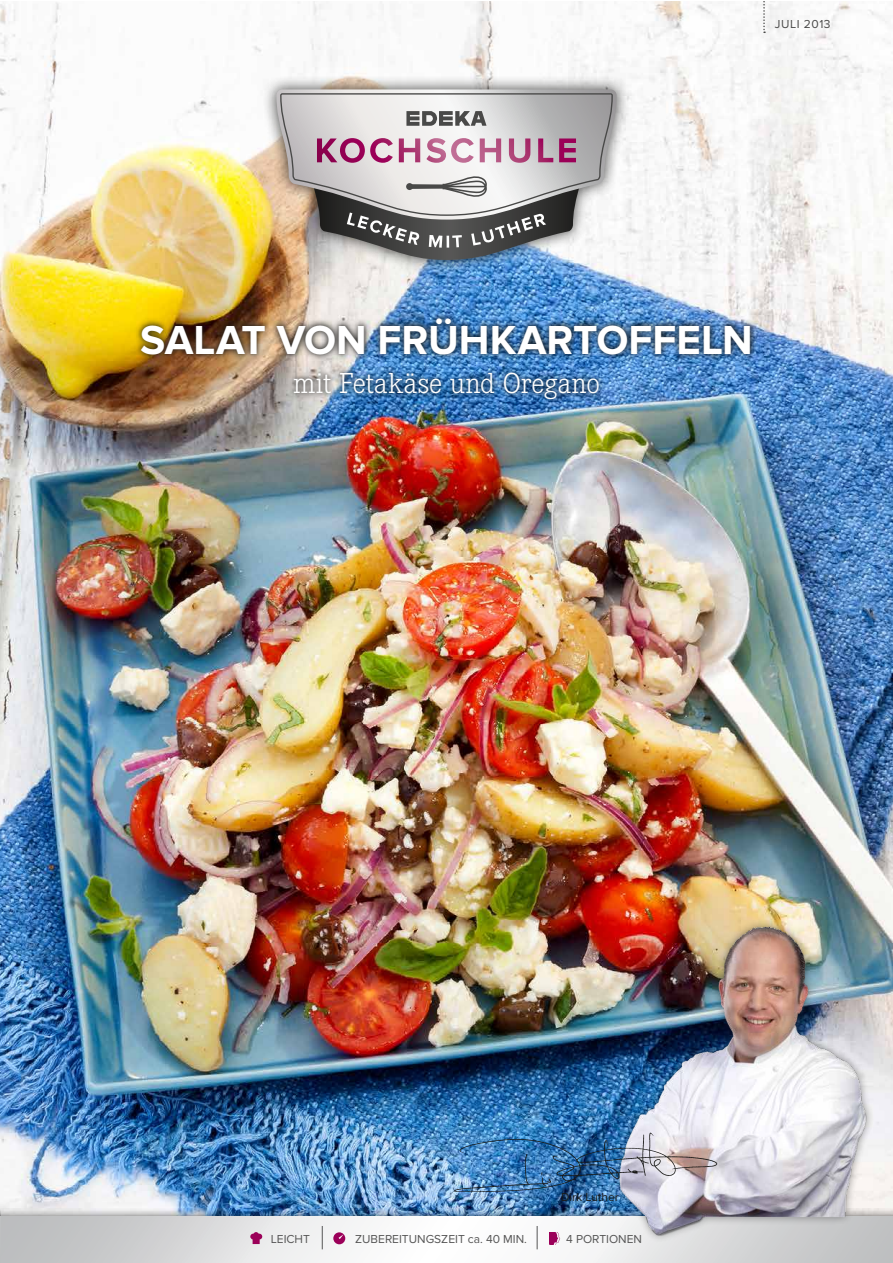
<style>
.page{position:relative;width:893px;height:1263px;background:#fff}
.page>*{position:absolute;margin:0;border:0;box-sizing:border-box;transform-origin:0 0}
.t1{font:700 42px "Proxima Nova";color:#fff}
.t2{font:300 30px "Corporate E";color:#fff}
.t3{font:12px "Proxima Nova";color:#565656}
.t4{font:12px "Proxima Nova";color:#1a1a18}
.t5{font:12px "Proxima Nova";letter-spacing:.045em;color:#494948}
</style>
<div class="page">
<img style="left:0;top:1px;width:892px;height:1207px">
<img style="left:134px;top:312px;width:624px;height:95px">
<div style="left:0;top:1208px;width:892px;height:55px;background:#1a1a18;opacity:.7"></div>
<svg style="left:1px;top:1217px;width:891px;height:46px"></svg>
<div style="left:263px;top:76px;width:367px;height:198px;background:#1a1a18;opacity:.8"></div>
<svg style="left:276px;top:89px;width:341px;height:171px"></svg>
<svg style="left:763px;top:1px;width:2px;height:32px"></svg>
<div style="left:612px;top:918px;width:263px;height:325px;background:#1a1a18;opacity:.5"></div>
<img style="left:610px;top:906px;width:270px;height:330px">
<img style="left:451px;top:1128px;width:270px;height:69px">
<hr style="left:0;top:1208px;width:1px;height:55px;background:#1a1a18;opacity:.7">
<hr style="left:0;top:1217px;width:1px;height:46px;background:#bdbfc0">
<svg style="left:250px;top:1232px;width:12px;height:12px"></svg>
<svg style="left:333px;top:1232px;width:12px;height:12px"></svg>
<svg style="left:550px;top:1232px;width:10px;height:12px"></svg>
<svg style="left:537px;top:1226px;width:1px;height:23px"></svg>
<svg style="left:322px;top:1226px;width:1px;height:23px"></svg>
<p class="t5" style="left:775px;top:17px;width:57px">JULI 2013</p>
<h1 class="t1" style="left:140px;top:316px;width:614px">SALAT VON FRÜHKARTOFFELN</h1>
<h2 class="t2" style="left:293px;top:367px;width:308px">mit Fetakäse und Oregano</h2>
<p class="t4" style="left:561px;top:1190px;width:59px">Dirk Luther</p>
<p class="t3" style="left:271px;top:1232px;width:41px">LEICHT</p>
<p class="t3" style="left:355px;top:1232px;width:173px">ZUBEREITUNGSZEIT ca. 40 MIN.</p>
<p class="t3" style="left:566px;top:1232px;width:77px">4 PORTIONEN</p>
</div>
